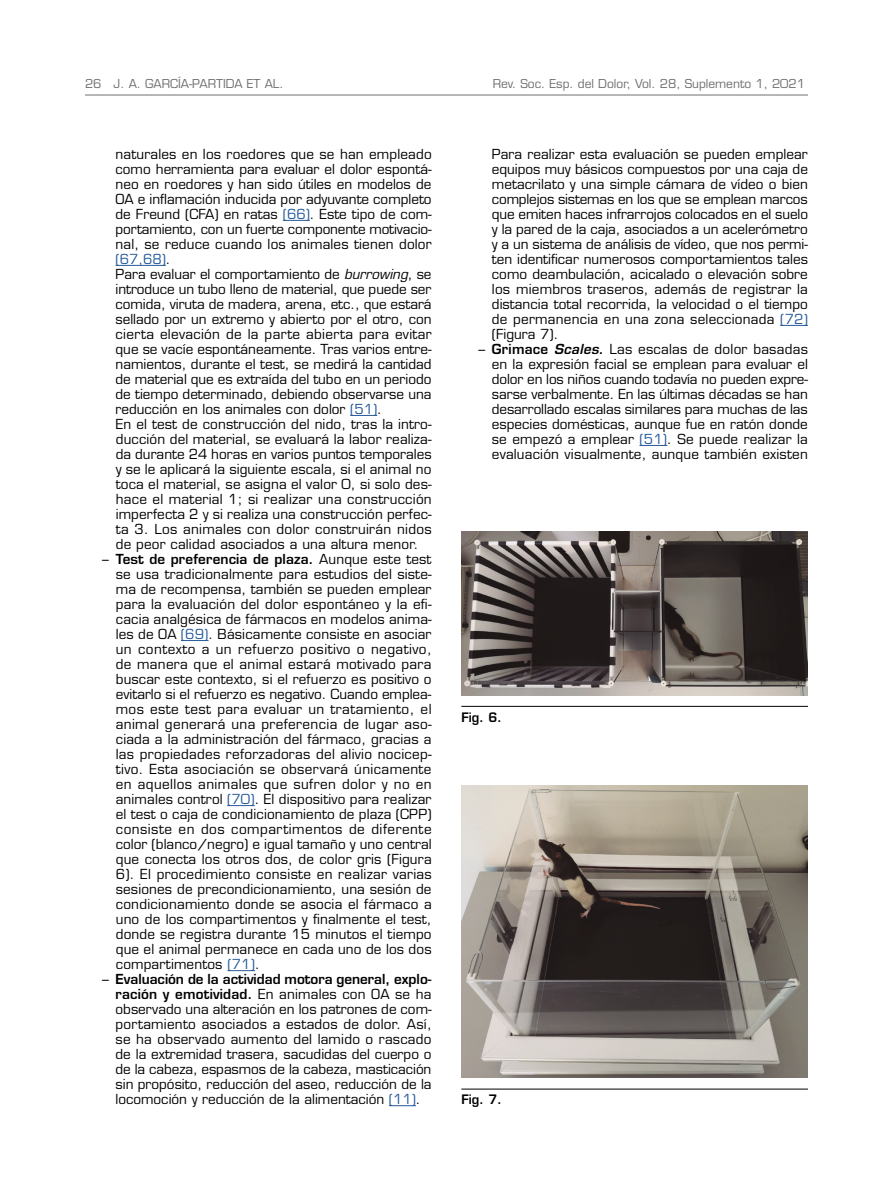
<style>
.page{position:relative;width:893px;height:1191px;background:#fff}
.page>*{position:absolute;margin:0;border:0;box-sizing:border-box;transform-origin:0 0}
.t1{font:13.5px/15px "Eurostile LT Std";color:#000;text-align:justify}
.t2{font:600 12.75px "Eurostile LT Std";color:#000}
.t3{font:12px "Eurostile LT Std";color:#706f6f}
.s1{color:#275b9b}
.s2{font-style:italic}
.s3{font-weight:600}
.s4{font-weight:600;font-style:italic}
</style>
<div class="page">
<hr style="left:85px;top:95px;width:723px;height:1px;background:#706f6f">
<hr style="left:461px;top:1088px;width:347px;height:1px;background:#000">
<svg style="left:283px;top:220px;width:27px;height:1px"></svg>
<hr style="left:116px;top:265px;width:50px;height:1px;background:#275b9b">
<svg style="left:350px;top:415px;width:27px;height:1px"></svg>
<svg style="left:181px;top:640px;width:28px;height:1px"></svg>
<svg style="left:227px;top:805px;width:28px;height:1px"></svg>
<svg style="left:227px;top:970px;width:28px;height:1px"></svg>
<svg style="left:389px;top:1105px;width:27px;height:1px"></svg>
<svg style="left:780px;top:325px;width:28px;height:1px"></svg>
<svg style="left:639px;top:445px;width:28px;height:1px"></svg>
<hr style="left:461px;top:706px;width:347px;height:1px;background:#000">
<img style="left:461px;top:531px;width:347px;height:164px">
<img style="left:461px;top:785px;width:347px;height:292px">
<p class="t3" style="left:85px;top:76px;width:200px">26 J. A. GARCÍA-PARTIDA ET AL.</p>
<p class="t3" style="left:493px;top:76px;width:314px">Rev. Soc. Esp. del Dolor, Vol. 28, Suplemento 1, 2021</p>
<p class="t1" style="left:116px;top:147px;width:318px;text-align:left">naturales en los roedores que se han empleado como herramienta para evaluar el dolor espontá&shy;neo en roedores y han sido útiles en modelos de OA e inflamación inducida por adyuvante completo de Freund (CFA) en ratas <span class="s1">(66)</span>. Este tipo de com&shy;portamiento, con un fuerte componente motivacio&shy;nal, se reduce cuando los animales tienen dolor <span class="s1">(67,68)</span>.<br>Para evaluar el comportamiento de <span class="s2">burrowing</span>, se introduce un tubo lleno de material, que puede ser comida, viruta de madera, arena, etc., que estará sellado por un extremo y abierto por el otro, con cierta elevación de la parte abierta para evitar que se vacíe espontáneamente. Tras varios entre&shy;namientos, durante el test, se medirá la cantidad de material que es extraída del tubo en un periodo de tiempo determinado, debiendo observarse una reducción en los animales con dolor <span class="s1">(51)</span>.<br>En el test de construcción del nido, tras la intro&shy;ducción del material, se evaluará la labor realiza&shy;da durante 24 horas en varios puntos temporales y se le aplicará la siguiente escala, si el animal no toca el material, se asigna el valor 0, si solo des&shy;hace el material 1; si realizar una construcción imperfecta 2 y si realiza una construcción perfec&shy;ta 3. Los animales con dolor construirán nidos de peor calidad asociados a una altura menor.</p>
<p class="t1" style="left:116px;top:552px;width:317px;text-indent:-14px">– <span class="s3">Test de preferencia de plaza.</span> Aunque este test se usa tradicionalmente para estudios del siste&shy;ma de recompensa, también se pueden emplear para la evaluación del dolor espontáneo y la efi&shy;cacia analgésica de fármacos en modelos anima&shy;les de OA <span class="s1">(69)</span>. Básicamente consiste en asociar un contexto a un refuerzo positivo o negativo, de manera que el animal estará motivado para buscar este contexto, si el refuerzo es positivo o evitarlo si el refuerzo es negativo. Cuando emplea&shy;mos este test para evaluar un tratamiento, el animal generará una preferencia de lugar aso&shy;ciada a la administración del fármaco, gracias a las propiedades reforzadoras del alivio nocicep&shy;tivo. Esta asociación se observará únicamente en aquellos animales que sufren dolor y no en animales control <span class="s1">(70)</span>. El dispositivo para realizar el test o caja de condicionamiento de plaza (CPP) consiste en dos compartimentos de diferente color (blanco/negro) e igual tamaño y uno central que conecta los otros dos, de color gris (Figura 6). El procedimiento consiste en realizar varias sesiones de precondicionamiento, una sesión de condicionamiento donde se asocia el fármaco a uno de los compartimentos y finalmente el test, donde se registra durante 15 minutos el tiempo que el animal permanece en cada uno de los dos compartimentos <span class="s1">(71)</span>.</p>
<p class="t1" style="left:116px;top:972px;width:318px;text-indent:-14px">– <span class="s3">Evaluación de la actividad motora general, explo&shy;ración y emotividad.</span> En animales con OA se ha observado una alteración en los patrones de com&shy;portamiento asociados a estados de dolor. Así, se ha observado aumento del lamido o rascado de la extremidad trasera, sacudidas del cuerpo o de la cabeza, espasmos de la cabeza, masticación sin propósito, reducción del aseo, reducción de la locomoción y reducción de la alimentación <span class="s1">(11)</span>.</p>
<p class="t1" style="left:492px;top:147px;width:318px">Para realizar esta evaluación se pueden emplear equipos muy básicos compuestos por una caja de metacrilato y una simple cámara de vídeo o bien complejos sistemas en los que se emplean marcos que emiten haces infrarrojos colocados en el suelo y la pared de la caja, asociados a un acelerómetro y a un sistema de análisis de vídeo, que nos permi&shy;ten identificar numerosos comportamientos tales como deambulación, acicalado o elevación sobre los miembros traseros, además de registrar la distancia total recorrida, la velocidad o el tiempo de permanencia en una zona seleccionada <span class="s1">(72) </span>(Figura 7).</p>
<p class="t1" style="left:492px;top:342px;width:318px;text-indent:-14px">– <span class="s3">Grimace</span> <span class="s4">Scales.</span> Las escalas de dolor basadas en la expresión facial se emplean para evaluar el dolor en los niños cuando todavía no pueden expre&shy;sarse verbalmente. En las últimas décadas se han desarrollado escalas similares para muchas de las especies domésticas, aunque fue en ratón donde se empezó a emplear <span class="s1">(51)</span>. Se puede realizar la evaluación visualmente, aunque también existen</p>
<p class="t2" style="left:461px;top:709px;width:42px">Fig. 6.</p>
<p class="t2" style="left:461px;top:1091px;width:42px">Fig. 7.</p>
</div>
